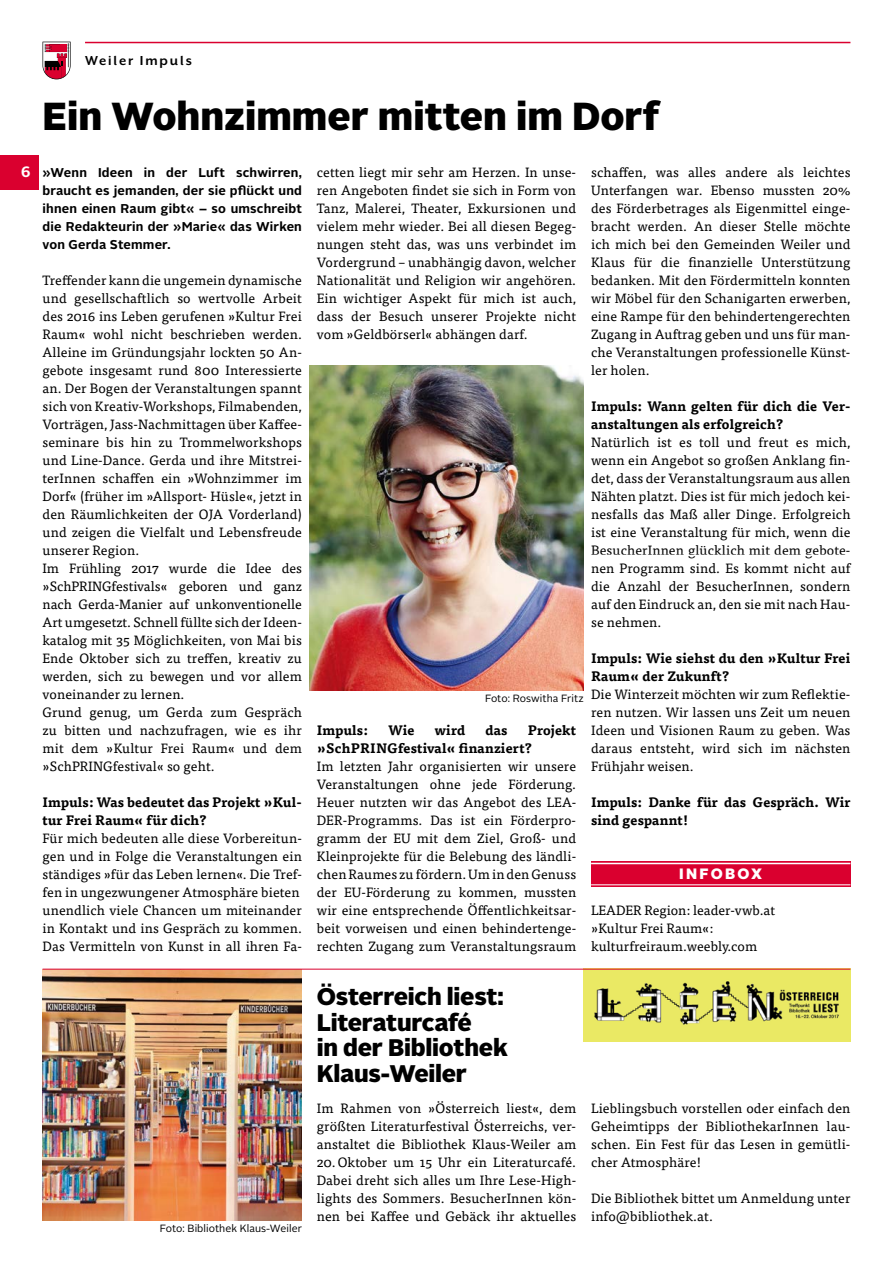
<style>
.page{position:relative;width:893px;height:1263px;background:#fff}
.page>*{position:absolute;margin:0;border:0;box-sizing:border-box;transform-origin:0 0}
.t1{font:900 39px "Alright Sans";color:#000}
.t2{font:900 24px/25.5px "Alright Sans";letter-spacing:-.01em;color:#000}
.t3{font:700 15px "Mr Eaves XL San OT";letter-spacing:.125em;color:#000}
.t4{font:900 15px "Alright Sans";letter-spacing:.15em;color:#fff}
.t5{font:700 15px "Alright Sans";color:#fff}
.t6{font:13.5px/18px "Tisa Pro";letter-spacing:.01em;color:#000;text-align:justify}
.t7{font:700 13.5px/18px "Tisa Pro";letter-spacing:.01em;color:#000}
.t8{font:700 12.75px/18px "Alright Sans";letter-spacing:.015em;color:#000;text-align:justify}
.t9{font:10.5px "Alright Sans";letter-spacing:.005em;color:#000}
</style>
<div class="page">
<img style="left:584px;top:970px;width:266px;height:72px">
<img style="left:43px;top:970px;width:259px;height:250px">
<div style="left:591px;top:861px;width:259px;height:26px;background:#da002f"></div>
<hr style="left:591px;top:863px;width:259px;height:1px;background:#fff">
<hr style="left:591px;top:884px;width:259px;height:1px;background:#fff">
<img style="left:309px;top:366px;width:275px;height:324px">
<hr style="left:43px;top:969px;width:807px;height:1px;background:#da002f">
<div style="left:0;top:155px;width:39px;height:34px;background:#da002f"></div>
<hr style="left:85px;top:42px;width:765px;height:1px;background:#da002f">
<svg style="left:43px;top:42px;width:28px;height:37px"></svg>
<p class="t3" style="left:85px;top:53px;width:108px">Weiler Impuls</p>
<p class="t5" style="left:21px;top:161px;width:11px">6</p>
<h1 class="t1" style="left:43px;top:88px;width:618px">Ein Wohnzimmer mitten im Dorf</h1>
<p class="t8" style="left:43px;top:164px;width:261px">»Wenn Ideen in der Luft schwirren, braucht es jemanden, der sie pflückt und ihnen einen Raum gibt« – so umschreibt die Redakteurin der »Marie« das Wirken von Gerda Stemmer.</p>
<p class="t6" style="left:43px;top:270px;width:261px;text-align:left">Treffender kann die ungemein dynamische und gesellschaftlich so wertvolle Arbeit des 2016 ins Leben gerufenen »Kultur Frei Raum« wohl nicht beschrieben werden.<br>Alleine im Gründungsjahr lockten 50 An&shy;gebote insgesamt rund 800 Interessierte an. Der Bogen der Veranstaltungen spannt sich von Kreativ-Workshops, Filmabenden, Vorträgen, Jass-Nachmittagen über Kaffee&shy;seminare bis hin zu Trommelworkshops und Line-Dance. Gerda und ihre Mitstrei&shy;terInnen schaffen ein »Wohnzimmer im Dorf« (früher im »Allsport- Hüsle«, jetzt in den Räumlichkeiten der OJA Vorderland) und zeigen die Vielfalt und Lebensfreude unserer Region.<br>Im Frühling 2017 wurde die Idee des »SchPRINGfestivals« geboren und ganz nach Gerda-Manier auf unkonventionelle Art umgesetzt. Schnell füllte sich der Ideen&shy;katalog mit 35 Möglichkeiten, von Mai bis Ende Oktober sich zu treffen, kreativ zu werden, sich zu bewegen und vor allem voneinander zu lernen.<br>Grund genug, um Gerda zum Gespräch zu bitten und nachzufragen, wie es ihr mit dem »Kultur Frei Raum« und dem »SchPRINGfestival« so geht.</p>
<p class="t7" style="left:43px;top:792px;width:261px">Impuls: Was bedeutet das Projekt »Kul&shy;tur Frei Raum« für dich?</p>
<p class="t6" style="left:43px;top:828px;width:261px;text-align:left">Für mich bedeuten alle diese Vorbereitun&shy;gen und in Folge die Veranstaltungen ein ständiges »für das Leben lernen«. Die Tref&shy;fen in ungezwungener Atmosphäre bieten unendlich viele Chancen um miteinander in Kontakt und ins Gespräch zu kommen.<br>Das Vermitteln von Kunst in all ihren Fa-</p>
<p class="t6" style="left:591px;top:162px;width:261px">schaffen, was alles andere als leichtes Unterfangen war. Ebenso mussten 20% des Förderbetrages als Eigenmittel einge&shy;bracht werden. An dieser Stelle möchte ich mich bei den Gemeinden Weiler und Klaus für die finanzielle Unterstützung bedanken. Mit den Fördermitteln konnten wir Möbel für den Schanigarten erwerben, eine Rampe für den behindertengerechten Zugang in Auftrag geben und uns für man&shy;che Veranstaltungen professionelle Künst&shy;ler holen.</p>
<p class="t7" style="left:591px;top:396px;width:261px">Impuls: Wann gelten für dich die Ver&shy;anstaltungen als erfolgreich?</p>
<p class="t6" style="left:591px;top:432px;width:261px">Natürlich ist es toll und freut es mich, wenn ein Angebot so großen Anklang fin&shy;det, dass der Veranstaltungsraum aus allen Nähten platzt. Dies ist für mich jedoch kei&shy;nesfalls das Maß aller Dinge. Erfolgreich ist eine Veranstaltung für mich, wenn die BesucherInnen glücklich mit dem gebote&shy;nen Programm sind. Es kommt nicht auf die Anzahl der BesucherInnen, sondern auf den Eindruck an, den sie mit nach Hau&shy;se nehmen.</p>
<p class="t7" style="left:591px;top:648px;width:261px">Impuls: Wie siehst du den »Kultur Frei<br>Raum« der Zukunft?</p>
<p class="t6" style="left:591px;top:684px;width:261px">Die Winterzeit möchten wir zum Reflektie&shy;ren nutzen. Wir lassen uns Zeit um neuen Ideen und Visionen Raum zu geben. Was daraus entsteht, wird sich im nächsten Frühjahr weisen.</p>
<p class="t7" style="left:591px;top:792px;width:261px">Impuls: Danke für das Gespräch. Wir sind gespannt!</p>
<p class="t6" style="left:317px;top:162px;width:261px">cetten liegt mir sehr am Herzen. In unse&shy;ren Angeboten findet sie sich in Form von Tanz, Malerei, Theater, Exkursionen und vielem mehr wieder. Bei all diesen Begeg&shy;nungen steht das, was uns verbindet im Vordergrund – unabhängig davon, welcher Nationalität und Religion wir angehören.<br>Ein wichtiger Aspekt für mich ist auch, dass der Besuch unserer Projekte nicht vom »Geldbörserl« abhängen darf.</p>
<p class="t9" style="left:485px;top:691px;width:100px">Foto: Roswitha Fritz</p>
<p class="t7" style="left:317px;top:720px;width:261px;text-indent:211px">Projekt »SchPRINGfestival« finanziert?</p>
<p class="t6" style="left:317px;top:756px;width:261px">Im letzten Jahr organisierten wir unsere Veranstaltungen ohne jede Förderung.<br>Heuer nutzten wir das Angebot des LEA-DER-Programms. Das ist ein Förderpro&shy;gramm der EU mit dem Ziel, Groß- und Kleinprojekte für die Belebung des ländli&shy;chen Raumes zu fördern. Um in den Genuss der EU-Förderung zu kommen, mussten wir eine entsprechende Öffentlichkeitsar&shy;beit vorweisen und einen behindertenge&shy;rechten Zugang zum Veranstaltungsraum</p>
<p class="t7" style="left:317px;top:720px;width:53px">Impuls:</p>
<p class="t7" style="left:388px;top:720px;width:28px">Wie</p>
<p class="t7" style="left:435px;top:720px;width:32px">wird</p>
<p class="t7" style="left:485px;top:720px;width:24px">das</p>
<p class="t4" style="left:679px;top:863px;width:84px">INFOBOX</p>
<p class="t6" style="left:591px;top:900px;width:186px;text-align:left">LEADER Region: leader-vwb.at »Kultur Frei Raum«: kulturfreiraum.weebly.com</p>
<p class="t9" style="left:160px;top:1222px;width:143px">Foto: Bibliothek Klaus-Weiler</p>
<h2 class="t2" style="left:317px;top:984px;width:193px">Österreich liest:<br>Literaturcafé<br>in der Bibliothek<br>Klaus-Weiler</h2>
<p class="t6" style="left:317px;top:1098px;width:261px">Im Rahmen von »Österreich liest«, dem größten Literaturfestival Österreichs, ver&shy;anstaltet die Bibliothek Klaus-Weiler am</p>
<p class="t6" style="left:317px;top:1152px;width:261px">20. Oktober um 15 Uhr ein Literaturcafé.<br>Dabei dreht sich alles um Ihre Lese-High&shy;lights des Sommers. BesucherInnen kön&shy;nen bei Kaffee und Gebäck ihr aktuelles</p>
<p class="t6" style="left:591px;top:1098px;width:261px">Lieblingsbuch vorstellen oder einfach den Geheimtipps der BibliothekarInnen lau&shy;schen. Ein Fest für das Lesen in gemütli&shy;cher Atmosphäre!</p>
<p class="t6" style="left:591px;top:1188px;width:261px">Die Bibliothek bittet um Anmeldung unter info@bibliothek.at.</p>
</div>
